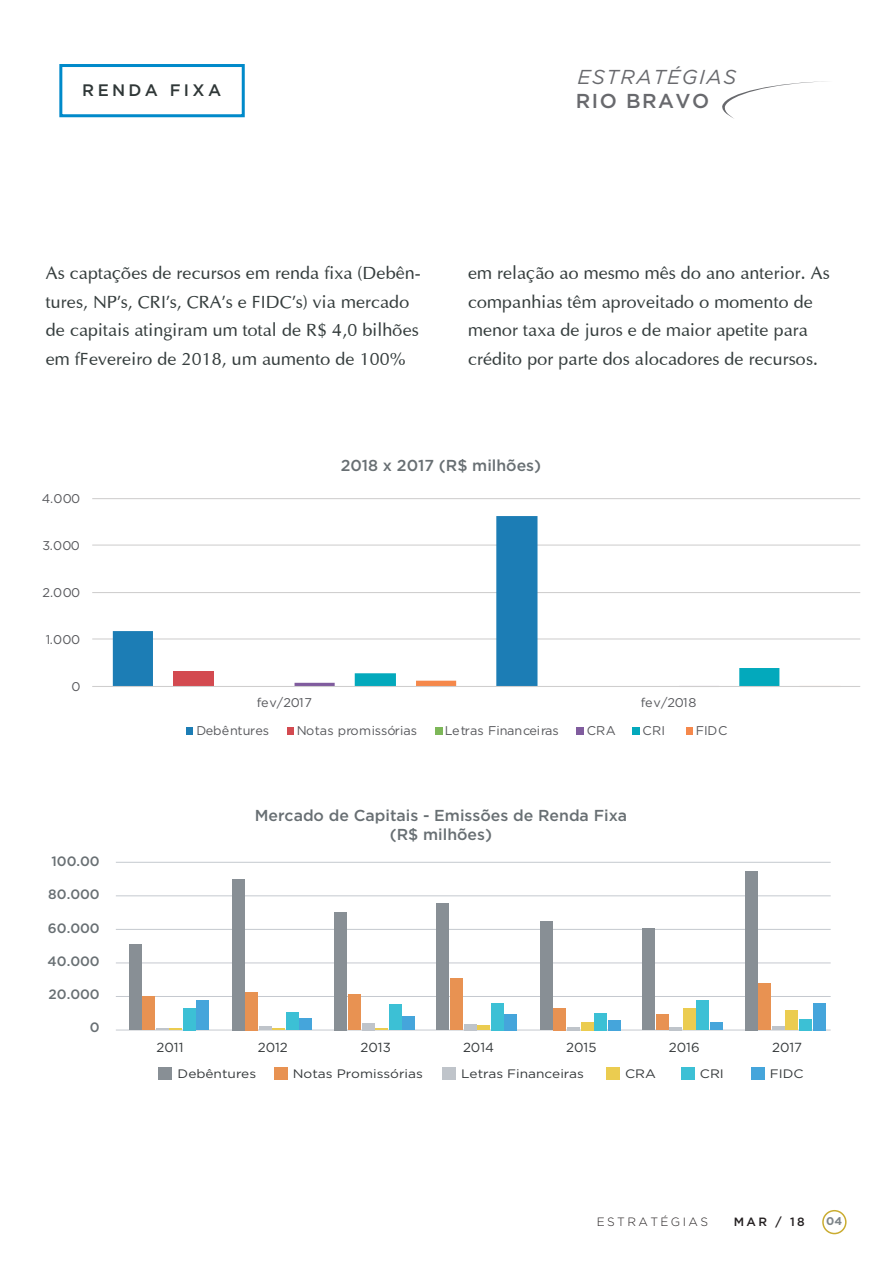
<style>
.page{position:relative;width:893px;height:1263px;background:#fff}
.page>*{position:absolute;margin:0;border:0;box-sizing:border-box;transform-origin:0 0}
.t1{font:italic 20.1px "Gotham";letter-spacing:.075em;color:#68696d}
.t2{font:500 20.1px "Gotham";letter-spacing:.075em;color:#68696d}
.t3{font:18px/28.5px "Optima";letter-spacing:.005em;color:#353d3d}
.t4{font:500 16.65px "Gotham";letter-spacing:.2em;color:#2f3737}
.t5{font:500 15.9px/19px "Gotham";color:#686f73;text-align:center}
.t6{font:500 13.5px "Gotham";color:#686f73}
.t7{font:13.2px "Gotham";color:#35393b}
.t8{font:12.6px "Gotham";letter-spacing:.005em;color:#57585c}
.t9{font:12.3px "Gotham";color:#35393b;scale:1.12 1}
.t10{font:300 12px "Gotham";letter-spacing:.2em;color:#231f20}
.t11{font:500 12px "Gotham";color:#231f20}
.t12{font:700 11.25px "Gotham";color:#7d8489}
.s1{font-family:"Myriad Pro"}
</style>
<div class="page">
<hr style="left:92px;top:498px;width:768px;height:1px;background:#cfcece">
<hr style="left:92px;top:544px;width:768px;height:2px;background:#cfcece">
<hr style="left:92px;top:592px;width:768px;height:1px;background:#cfcece">
<hr style="left:92px;top:638px;width:768px;height:1px;background:#cfcece">
<svg style="left:113px;top:516px;width:424px;height:170px"></svg>
<div style="left:173px;top:671px;width:40px;height:16px;background:#d34a50"></div>
<hr style="left:295px;top:683px;width:40px;height:4px;background:#805c9e">
<svg style="left:355px;top:668px;width:425px;height:18px"></svg>
<hr style="left:92px;top:686px;width:768px;height:1px;background:#cfcece">
<div style="left:187px;top:727px;width:6px;height:7px;background:#1c7db5"></div>
<div style="left:287px;top:727px;width:6px;height:7px;background:#d34a50"></div>
<div style="left:435px;top:727px;width:7px;height:7px;background:#7db758"></div>
<div style="left:577px;top:727px;width:7px;height:7px;background:#805c9e"></div>
<div style="left:633px;top:727px;width:7px;height:7px;background:#03a9bc"></div>
<div style="left:686px;top:727px;width:7px;height:7px;background:#f5884b"></div>
<svg style="left:722px;top:81px;width:105px;height:38px"></svg>
<div style="left:822px;top:1210px;width:25px;height:24px;border:2px solid #caac30;border-radius:50%"></div>
<div style="left:59px;top:64px;width:186px;height:53px;border:3px solid #008aca"></div>
<hr style="left:116px;top:862px;width:715px;height:1px;background:#c5c9cf">
<hr style="left:116px;top:895px;width:715px;height:1px;background:#c5c9cf">
<hr style="left:116px;top:929px;width:715px;height:1px;background:#c5c9cf">
<hr style="left:116px;top:962px;width:715px;height:1px;background:#c5c9cf">
<hr style="left:116px;top:996px;width:715px;height:1px;background:#c5c9cf">
<hr style="left:116px;top:1030px;width:715px;height:1px;background:#c5c9cf">
<div style="left:129px;top:944px;width:12px;height:86px;background:#888f95"></div>
<div style="left:143px;top:996px;width:12px;height:34px;background:#e89252"></div>
<svg style="left:156px;top:1029px;width:26px;height:1px"></svg>
<div style="left:183px;top:1008px;width:12px;height:22px;background:#3cc0d5"></div>
<div style="left:197px;top:1000px;width:12px;height:30px;background:#45a5db"></div>
<div style="left:232px;top:879px;width:12px;height:151px;background:#888f95"></div>
<div style="left:245px;top:992px;width:13px;height:38px;background:#e89252"></div>
<hr style="left:259px;top:1026px;width:12px;height:4px;background:#bfc4ca">
<svg style="left:272px;top:1029px;width:13px;height:1px"></svg>
<div style="left:286px;top:1012px;width:12px;height:18px;background:#3cc0d5"></div>
<div style="left:300px;top:1018px;width:12px;height:12px;background:#45a5db"></div>
<div style="left:335px;top:912px;width:12px;height:118px;background:#888f95"></div>
<div style="left:348px;top:994px;width:13px;height:36px;background:#e89252"></div>
<div style="left:362px;top:1023px;width:12px;height:7px;background:#bfc4ca"></div>
<svg style="left:375px;top:1029px;width:13px;height:1px"></svg>
<div style="left:389px;top:1004px;width:12px;height:26px;background:#3cc0d5"></div>
<div style="left:402px;top:1016px;width:13px;height:14px;background:#45a5db"></div>
<div style="left:437px;top:904px;width:12px;height:126px;background:#888f95"></div>
<div style="left:450px;top:978px;width:13px;height:52px;background:#e89252"></div>
<div style="left:464px;top:1024px;width:12px;height:6px;background:#bfc4ca"></div>
<hr style="left:477px;top:1026px;width:13px;height:4px;background:#ebcc50">
<div style="left:491px;top:1003px;width:12px;height:27px;background:#3cc0d5"></div>
<div style="left:504px;top:1014px;width:13px;height:16px;background:#45a5db"></div>
<div style="left:540px;top:921px;width:13px;height:109px;background:#888f95"></div>
<div style="left:554px;top:1008px;width:12px;height:22px;background:#e89252"></div>
<svg style="left:567px;top:1027px;width:13px;height:3px"></svg>
<div style="left:581px;top:1022px;width:12px;height:8px;background:#ebcc50"></div>
<div style="left:594px;top:1013px;width:13px;height:17px;background:#3cc0d5"></div>
<div style="left:608px;top:1020px;width:12px;height:10px;background:#45a5db"></div>
<div style="left:642px;top:928px;width:13px;height:102px;background:#888f95"></div>
<div style="left:656px;top:1015px;width:12px;height:15px;background:#e89252"></div>
<svg style="left:669px;top:1027px;width:13px;height:3px"></svg>
<div style="left:683px;top:1009px;width:12px;height:21px;background:#ebcc50"></div>
<div style="left:696px;top:1000px;width:13px;height:30px;background:#3cc0d5"></div>
<div style="left:710px;top:1022px;width:12px;height:8px;background:#45a5db"></div>
<div style="left:745px;top:871px;width:12px;height:159px;background:#888f95"></div>
<div style="left:759px;top:984px;width:12px;height:46px;background:#e89252"></div>
<svg style="left:772px;top:1027px;width:13px;height:3px"></svg>
<div style="left:786px;top:1010px;width:12px;height:20px;background:#ebcc50"></div>
<div style="left:799px;top:1019px;width:13px;height:11px;background:#3cc0d5"></div>
<div style="left:813px;top:1003px;width:12px;height:27px;background:#45a5db"></div>
<div style="left:274px;top:1067px;width:14px;height:13px;background:#e89252"></div>
<div style="left:442px;top:1067px;width:14px;height:13px;background:#bfc4ca"></div>
<div style="left:606px;top:1067px;width:14px;height:13px;background:#ebcc50"></div>
<div style="left:681px;top:1067px;width:14px;height:13px;background:#3cc0d5"></div>
<div style="left:751px;top:1067px;width:14px;height:13px;background:#45a5db"></div>
<div style="left:158px;top:1067px;width:14px;height:13px;background:#888f95"></div>
<p class="t4" style="left:82px;top:79px;width:140px">RENDA FIXA</p>
<p class="t1" style="left:578px;top:64px;width:160px">ESTRATÉGIAS</p>
<p class="t2" style="left:576px;top:88px;width:135px">RIO BRAVO</p>
<p class="t3" style="left:46px;top:259px;width:376px">As captações de recursos em renda fixa (Debên&shy;tures, NP<span class="s1">’</span>s, CRI<span class="s1">’</span>s, CRA<span class="s1">’</span>s e FIDC<span class="s1">’</span>s) via mercado de capitais atingiram um total de R$ 4,0 bilhões em fFevereiro de 2018, um aumento de 100%</p>
<p class="t3" style="left:468px;top:259px;width:363px">em relação ao mesmo mês do ano anterior. As companhias têm aproveitado o momento de menor taxa de juros e de maior apetite para crédito por parte dos alocadores de recursos.</p>
<p class="t8" style="left:42px;top:490px;width:40px">4.000</p>
<p class="t8" style="left:42px;top:537px;width:39px">3.000</p>
<p class="t8" style="left:43px;top:584px;width:39px">2.000</p>
<p class="t8" style="left:46px;top:631px;width:36px">1.000</p>
<p class="t8" style="left:71px;top:678px;width:11px">0</p>
<p class="t6" style="left:51px;top:852px;width:50px">100.00</p>
<p class="t6" style="left:48px;top:886px;width:53px">80.000</p>
<p class="t6" style="left:48px;top:919px;width:53px">60.000</p>
<p class="t6" style="left:48px;top:952px;width:54px">40.000</p>
<p class="t6" style="left:49px;top:985px;width:53px">20.000</p>
<p class="t6" style="left:90px;top:1019px;width:11px">0</p>
<p class="t5" style="left:341px;top:456px;width:202px">2018 x 2017 (R$ milhões)</p>
<p class="t8" style="left:257px;top:695px;width:57px">fev/2017</p>
<p class="t8" style="left:641px;top:695px;width:57px">fev/2018</p>
<p class="t8" style="left:196px;top:723px;width:74px">Debêntures</p>
<p class="t8" style="left:297px;top:723px;width:122px">Notas promissórias</p>
<p class="t8" style="left:445px;top:723px;width:116px">Letras Financeiras</p>
<p class="t8" style="left:587px;top:723px;width:31px">CRA</p>
<p class="t8" style="left:642px;top:723px;width:24px">CRI</p>
<p class="t8" style="left:696px;top:723px;width:33px">FIDC</p>
<p class="t5" style="left:255px;top:806px;width:374px">Mercado de Capitais - Emissões de Renda Fixa (R$ milhões)</p>
<p class="t7" style="left:157px;top:1039px;width:28px">2011</p>
<p class="t7" style="left:258px;top:1039px;width:32px">2012</p>
<p class="t7" style="left:361px;top:1039px;width:32px">2013</p>
<p class="t7" style="left:463px;top:1039px;width:32px">2014</p>
<p class="t7" style="left:566px;top:1039px;width:32px">2015</p>
<p class="t7" style="left:669px;top:1039px;width:32px">2016</p>
<p class="t7" style="left:772px;top:1039px;width:31px">2017</p>
<p class="t9" style="left:178px;top:1066px;width:72px">Debêntures</p>
<p class="t9" style="left:293px;top:1066px;width:118px">Notas Promissórias</p>
<p class="t9" style="left:461px;top:1066px;width:111px">Letras Financeiras</p>
<p class="t9" style="left:625px;top:1066px;width:29px">CRA</p>
<p class="t9" style="left:700px;top:1066px;width:23px">CRI</p>
<p class="t9" style="left:770px;top:1066px;width:32px">FIDC</p>
<p class="t10" style="left:597px;top:1214px;width:113px">ESTRATÉGIAS</p>
<p class="t11" style="left:734px;top:1214px;width:73px">MAR / 18</p>
<p class="t12" style="left:826px;top:1214px;width:18px">04</p>
</div>
